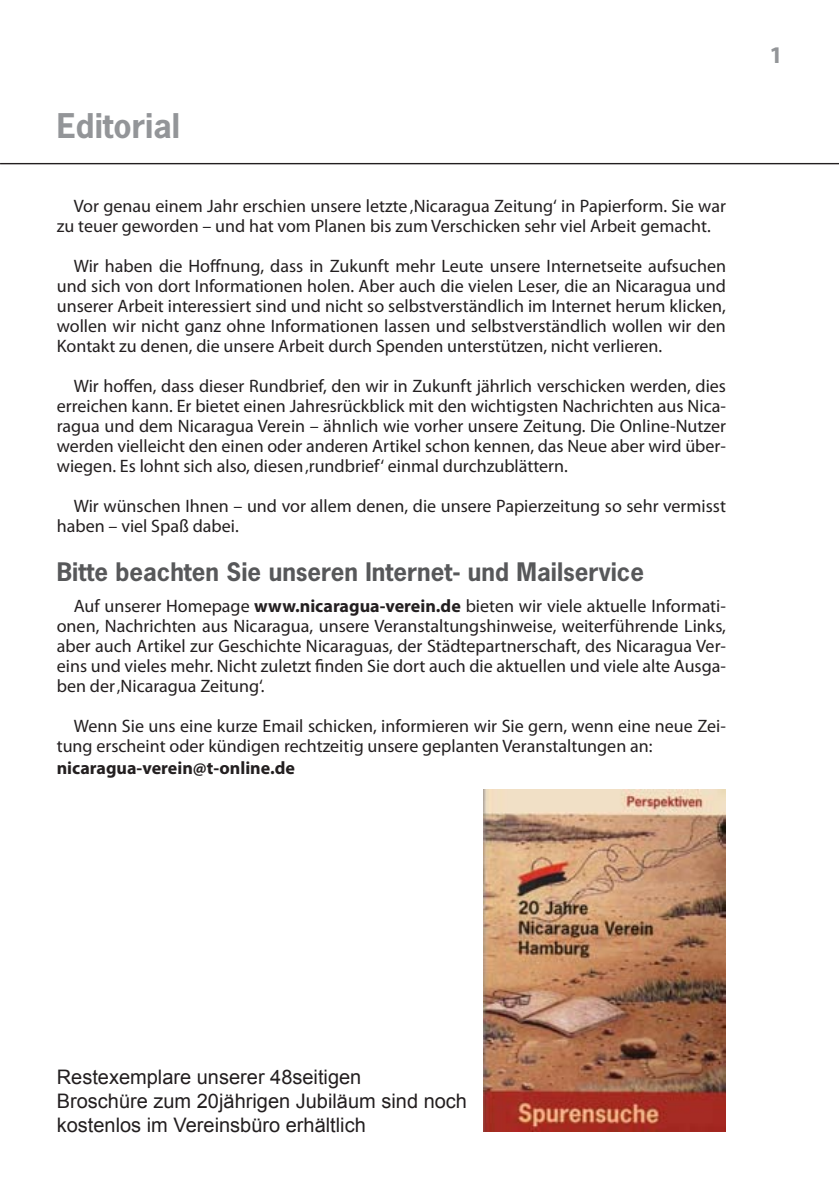
<style>
.page{position:relative;width:839px;height:1191px;background:#fff}
.page>*{position:absolute;margin:0;border:0;box-sizing:border-box;transform-origin:0 0}
.t1{font:700 32px "News Gothic Std";color:#939598}
.t2{font:700 24px "News Gothic Std";color:#57585a}
.t3{font:700 24px "Myriad Pro";color:#939598}
.t4{font:20px/24px "Arial";color:#231f20}
.t5{font:18px/20px "Myriad Pro";color:#231f20}
.t6{font:700 18px "Myriad Pro";color:#231f20}
.s1{font-weight:700}
</style>
<div class="page">
<hr style="left:0;top:163px;width:839px;height:1px;background:#231f20">
<img style="left:483px;top:789px;width:243px;height:342px">
<h1 class="t1" style="left:57px;top:105px;width:125px">Editorial</h1>
<p class="t5" style="left:57px;top:196px;width:670px;text-indent:17px">Vor genau einem Jahr erschien unsere letzte ‚Nicaragua Zeitung‘ in Papierform. Sie war zu teuer geworden – und hat vom Planen bis zum Verschicken sehr viel Arbeit gemacht.</p>
<p class="t5" style="left:57px;top:256px;width:671px;text-align:justify;text-indent:17px">Wir haben die Hoffnung, dass in Zukunft mehr Leute unsere Internetseite aufsuchen und sich von dort Informationen holen. Aber auch die vielen Leser, die an Nicaragua und unserer Arbeit interessiert sind und nicht so selbstverständlich im Internet herum klicken, wollen wir nicht ganz ohne Informationen lassen und selbstverständlich wollen wir den Kontakt zu denen, die unsere Arbeit durch Spenden unterstützen, nicht verlieren.</p>
<p class="t5" style="left:57px;top:376px;width:671px;text-align:justify;text-indent:17px">Wir hoffen, dass dieser Rundbrief, den wir in Zukunft jährlich verschicken werden, dies erreichen kann. Er bietet einen Jahresrückblick mit den wichtigsten Nachrichten aus Nica&shy;ragua und dem Nicaragua Verein – ähnlich wie vorher unsere Zeitung. Die Online-Nutzer werden vielleicht den einen oder anderen Artikel schon kennen, das Neue aber wird über&shy;wiegen. Es lohnt sich also, diesen ‚rundbrief‘ einmal durchzublättern.</p>
<p class="t5" style="left:57px;top:496px;width:671px;text-indent:17px">Wir wünschen Ihnen – und vor allem denen, die unsere Papierzeitung so sehr vermisst haben – viel Spaß dabei.</p>
<h2 class="t2" style="left:57px;top:556px;width:589px">Bitte beachten Sie unseren Internet- und Mailservice</h2>
<p class="t5" style="left:57px;top:596px;width:671px;text-align:justify;text-indent:17px">Auf unserer Homepage <span class="s1">www.nicaragua-verein.de</span> bieten wir viele aktuelle Informati&shy;onen, Nachrichten aus Nicaragua, unsere Veranstaltungshinweise, weiterführende Links, aber auch Artikel zur Geschichte Nicaraguas, der Städtepartnerschaft, des Nicaragua Ver&shy;eins und vieles mehr. Nicht zuletzt finden Sie dort auch die aktuellen und viele alte Ausga&shy;ben der ‚Nicaragua Zeitung‘.</p>
<p class="t5" style="left:57px;top:716px;width:670px;text-indent:17px">Wenn Sie uns eine kurze Email schicken, informieren wir Sie gern, wenn eine neue Zei&shy;tung erscheint oder kündigen rechtzeitig unsere geplanten Veranstaltungen an:</p>
<p class="t6" style="left:57px;top:756px;width:240px">nicaragua-verein@t-online.de</p>
<h2 class="t3" style="left:769px;top:40px;width:15px">1</h2>
<p class="t4" style="left:57px;top:1064px;width:412px">Restexemplare unserer 48seitigen<br>Broschüre zum 20jährigen Jubiläum sind noch kostenlos im Vereinsbüro erhältlich</p>
</div>
